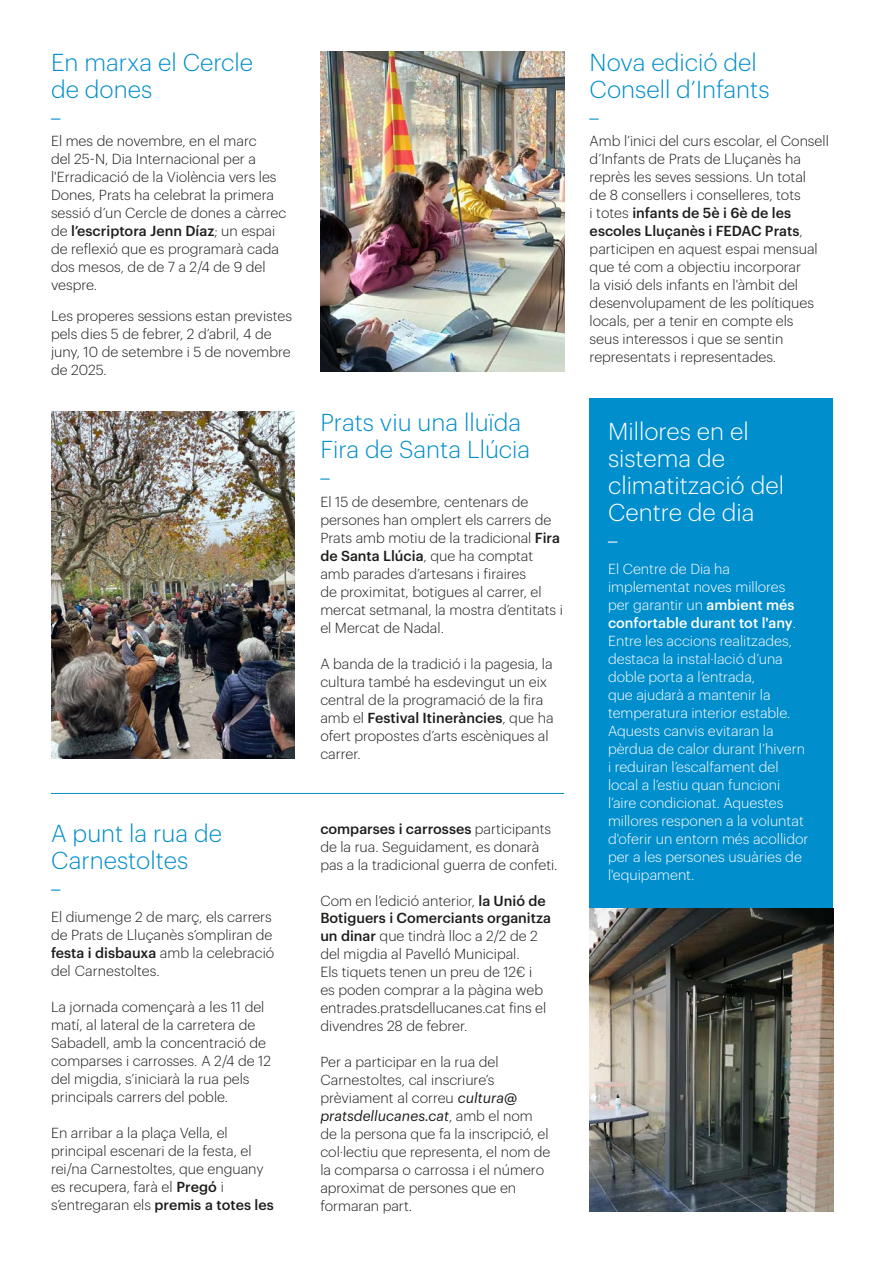
<style>
.page{position:relative;width:893px;height:1263px;background:#fff}
.page>*{position:absolute;margin:0;border:0;box-sizing:border-box;transform-origin:0 0}
.t1{font:300 24px/27px "Graphik";color:#008ecc}
.t2{font:300 24px/27px "Graphik";color:#fff}
.t3{font:300 14.25px/18px "Graphik";color:#1d1d1b}
.t4{font:300 14.25px/18px "Graphik";color:#fff}
.s1{font-weight:500}
.s2{font-weight:400;font-style:italic}
</style>
<div class="page">
<div style="left:590px;top:398px;width:243px;height:612px;background:#008ecc"></div>
<img style="left:320px;top:51px;width:244px;height:321px">
<img style="left:51px;top:412px;width:244px;height:346px">
<img style="left:590px;top:908px;width:243px;height:304px">
<hr style="left:51px;top:793px;width:513px;height:1px;background:#008ecc">
<h1 class="t1" style="left:51px;top:47px;width:204px">En marxa el Cercle de dones</h1>
<h1 class="t1" style="left:51px;top:92px;width:11px">_</h1>
<p class="t3" style="left:51px;top:131px;width:237px">El mes de novembre, en el marc<br>del 25-N, Dia Internacional per a l'Erradicació de la Violència vers les<br>Dones, Prats ha celebrat la primera sessió d’un Cercle de dones a càrrec de <span class="s1">l’escriptora Jenn Díaz</span>; un espai de reflexió que es programarà cada dos mesos, de de 7 a 2/4 de 9 del vespre.</p>
<p class="t3" style="left:51px;top:306px;width:243px">Les properes sessions estan previstes pels dies 5 de febrer, 2 d’abril, 4 de juny, 10 de setembre i 5 de novembre de 2025.</p>
<h1 class="t1" style="left:51px;top:818px;width:173px">A punt la rua de<br>Carnestoltes</h1>
<h1 class="t1" style="left:51px;top:863px;width:11px">_</h1>
<p class="t3" style="left:51px;top:906px;width:225px">El diumenge 2 de març, els carrers de Prats de Lluçanès s’ompliran de <span class="s1">festa i disbauxa</span> amb la celebració del Carnestoltes.</p>
<p class="t3" style="left:51px;top:996px;width:222px">La jornada començarà a les 11 del matí, al lateral de la carretera de<br>Sabadell, amb la concentració de comparses i carrosses. A 2/4 de 12 del migdia, s’iniciarà la rua pels principals carrers del poble.</p>
<p class="t3" style="left:51px;top:1122px;width:224px">En arribar a la plaça Vella, el principal escenari de la festa, el rei/na Carnestoltes, que enguany es recupera, farà el <span class="s1">Pregó</span> i s’entregaran els <span class="s1">premis a totes les</span></p>
<h1 class="t1" style="left:320px;top:407px;width:211px">Prats viu una lluïda<br>Fira de Santa Llúcia</h1>
<h1 class="t1" style="left:320px;top:452px;width:11px">_</h1>
<p class="t3" style="left:320px;top:492px;width:244px">El 15 de desembre, centenars de persones han omplert els carrers de Prats amb motiu de la tradicional <span class="s1">Fira de Santa Llúcia</span>, que ha comptat amb parades d’artesans i firaires<br>de proximitat, botigues al carrer, el mercat setmanal, la mostra d’entitats i el Mercat de Nadal.</p>
<p class="t3" style="left:320px;top:654px;width:235px">A banda de la tradició i la pagesia, la cultura també ha esdevingut un eix central de la programació de la fira amb el <span class="s1">Festival Itineràncies</span>, que ha ofert propostes d’arts escèniques al carrer.</p>
<p class="t3" style="left:320px;top:818px;width:239px"><span class="s1">comparses i carrosses</span> participants de la rua. Seguidament, es donarà pas a la tradicional guerra de confeti.</p>
<p class="t3" style="left:320px;top:891px;width:232px">Com en l’edició anterior, <span class="s1">la Unió de<br>Botiguers i Comerciants organitza un dinar</span> que tindrà lloc a 2/2 de 2 del migdia al Pavelló Municipal.<br>Els tiquets tenen un preu de 12€ i<br>es poden comprar a la pàgina web entrades.pratsdellucanes.cat fins el divendres 28 de febrer.</p>
<p class="t3" style="left:320px;top:1052px;width:232px">Per a participar en la rua del<br>Carnestoltes, cal inscriure’s prèviament al correu <span class="s2">cultura@ pratsdellucanes.cat</span>, amb el nom de la persona que fa la inscripció, el col·lectiu que representa, el nom de la comparsa o carrossa i el número aproximat de persones que en formaran part.</p>
<h1 class="t1" style="left:590px;top:47px;width:181px">Nova edició del<br>Consell d’Infants</h1>
<h1 class="t1" style="left:590px;top:92px;width:11px">_</h1>
<p class="t3" style="left:590px;top:131px;width:241px">Amb l’inici del curs escolar, el Consell d’Infants de Prats de Lluçanès ha reprès les seves sessions. Un total<br>de 8 consellers i conselleres, tots<br>i totes <span class="s1">infants de 5è i 6è de les escoles Lluçanès i FEDAC Prats</span>, participen en aquest espai mensual que té com a objectiu incorporar<br>la visió dels infants en l'àmbit del desenvolupament de les polítiques locals, per a tenir en compte els<br>seus interessos i que se sentin representats i representades.</p>
<h1 class="t2" style="left:608px;top:416px;width:178px">Millores en el sistema de climatització del<br>Centre de dia</h1>
<h1 class="t2" style="left:608px;top:515px;width:11px">_</h1>
<p class="t4" style="left:608px;top:559px;width:202px">El Centre de Dia ha implementat noves millores per garantir un <span class="s1">ambient més confortable durant tot l'any</span>.<br>Entre les accions realitzades, destaca la instal·lació d’una doble porta a l’entrada,<br>que ajudarà a mantenir la temperatura interior estable.<br>Aquests canvis evitaran la pèrdua de calor durant l’hivern i reduiran l’escalfament del local a l’estiu quan funcioni l’aire condicionat. Aquestes millores responen a la voluntat d'oferir un entorn més acollidor per a les persones usuàries de l'equipament.</p>
</div>
